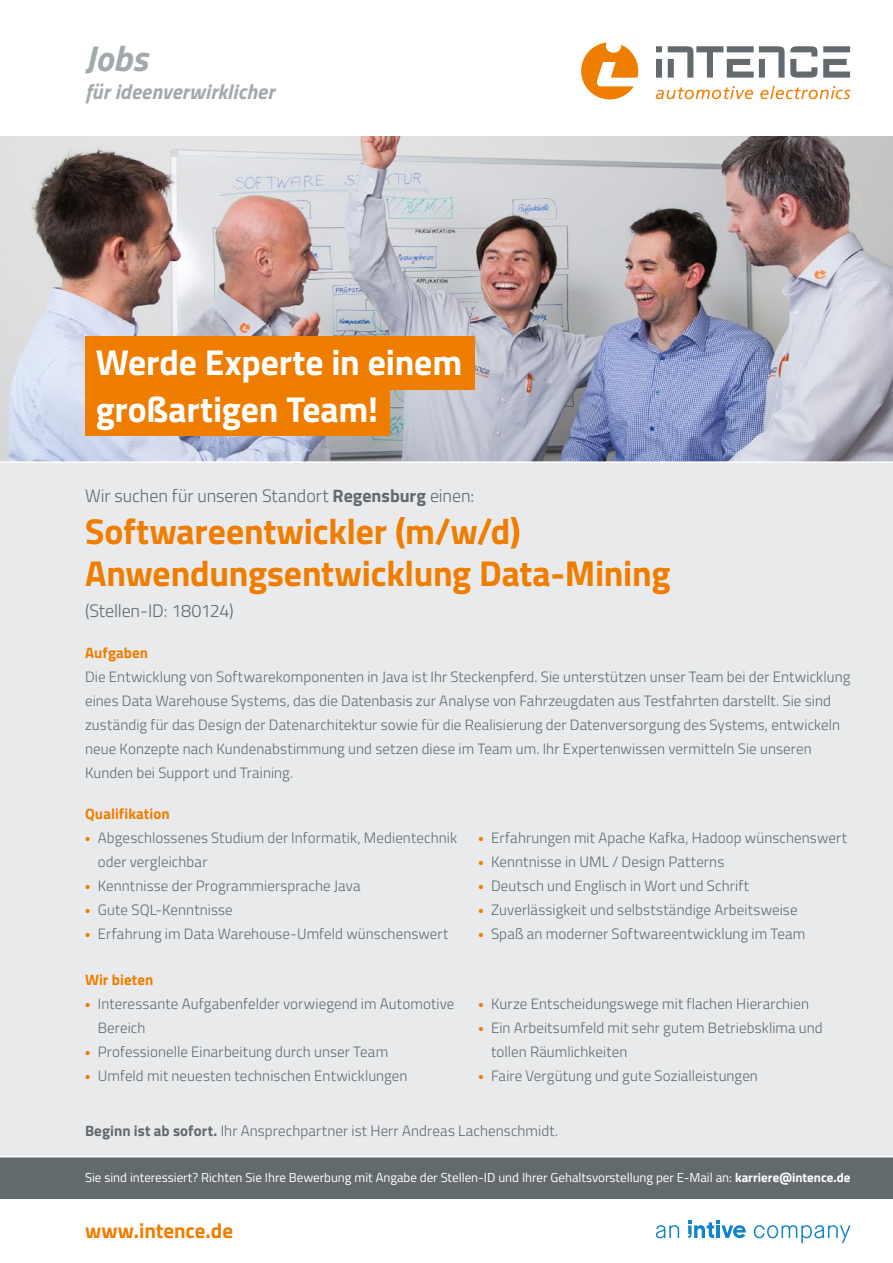
<style>
.page{position:relative;width:893px;height:1263px;background:#fff}
.page>*{position:absolute;margin:0;border:0;box-sizing:border-box;transform-origin:0 0}
.t1{font:700 36px/42px "Titillium Web";letter-spacing:-.01em;color:#ef7d00}
.t2{font:700 36px "Titillium Web";letter-spacing:-.005em;color:#fff}
.t3{font:italic 700 36px "Titillium Web";color:#a2a9ad}
.t4{font:italic 700 21px "Titillium Web";letter-spacing:.01em;color:#a2a9ad}
.t5{font:700 21px "Titillium Web";color:#ef7d00}
.t6{font:300 18px "Titillium Web";letter-spacing:-.005em;color:#626a6e}
.t7{font:300 15px/24px "Titillium Web";letter-spacing:.005em;color:#626a6e}
.t8{font:700 15px "Titillium Web";letter-spacing:.005em;color:#ef7d00}
.t9{font:12.9px "Titillium Web";color:#fff}
.s1{font-weight:700}
.s2{font-family:"Source Sans Pro";font-weight:700;color:#ef7d00}
</style>
<div class="page">
<div style="left:0;top:136px;width:893px;height:1063px;background:#e8eaeb"></div>
<img style="left:0;top:136px;width:893px;height:325px">
<svg style="left:688px;top:1220px;width:58px;height:18px"></svg>
<svg style="left:754px;top:1225px;width:96px;height:18px"></svg>
<svg style="left:656px;top:1225px;width:23px;height:13px"></svg>
<svg style="left:656px;top:46px;width:6px;height:32px"></svg>
<svg style="left:668px;top:46px;width:149px;height:32px"></svg>
<svg style="left:823px;top:46px;width:27px;height:32px"></svg>
<svg style="left:581px;top:43px;width:57px;height:56px"></svg>
<svg style="left:656px;top:86px;width:194px;height:13px"></svg>
<div style="left:0;top:1157px;width:893px;height:42px;background:#626a6e"></div>
<hr style="left:0;top:461px;width:893px;height:2px;background:#fff">
<hr style="left:0;top:1156px;width:893px;height:1px;background:#fff">
<div style="left:85px;top:383px;width:304px;height:53px;background:#ef7d00"></div>
<div style="left:85px;top:336px;width:389px;height:53px;background:#ef7d00"></div>
<h1 class="t3" style="left:85px;top:30px;width:64px">Jobs</h1>
<h2 class="t4" style="left:85px;top:76px;width:191px">für ideenverwirklicher</h2>
<h1 class="t2" style="left:96px;top:335px;width:368px">Werde Experte in einem</h1>
<h1 class="t2" style="left:96px;top:381px;width:284px">großartigen Team!</h1>
<p class="t6" style="left:85px;top:482px;width:391px">Wir suchen für unseren Standort <span class="s1">Regensburg</span> einen:</p>
<h1 class="t1" style="left:85px;top:508px;width:587px">Softwareentwickler (m/w/d)<br>Anwendungsentwicklung Data-Mining</h1>
<p class="t6" style="left:85px;top:598px;width:150px">(Stellen-ID: 180124)</p>
<p class="t8" style="left:85px;top:641px;width:65px">Aufgaben</p>
<p class="t7" style="left:85px;top:664px;width:767px">Die Entwicklung von Softwarekomponenten in Java ist Ihr Steckenpferd. Sie unterstützen unser Team bei der Entwicklung eines Data Warehouse Systems, das die Datenbasis zur Analyse von Fahrzeugdaten aus Testfahrten darstellt. Sie sind zuständig für das Design der Datenarchitektur sowie für die Realisierung der Datenversorgung des Systems, entwickeln neue Konzepte nach Kundenabstimmung und setzen diese im Team um. Ihr Expertenwissen vermitteln Sie unseren Kunden bei Support und Training.</p>
<p class="t8" style="left:85px;top:802px;width:86px">Qualifikation</p>
<p class="t7" style="left:98px;top:825px;width:361px;text-indent:-13px"><span class="s2">•</span> Abgeschlossenes Studium der Informatik, Medientechnik oder vergleichbar</p>
<p class="t7" style="left:85px;top:873px;width:277px"><span class="s2">•</span> Kenntnisse der Programmiersprache Java</p>
<p class="t7" style="left:85px;top:897px;width:149px"><span class="s2">•</span> Gute SQL-Kenntnisse</p>
<p class="t7" style="left:85px;top:921px;width:365px"><span class="s2">•</span> Erfahrung im Data Warehouse-Umfeld wünschenswert</p>
<p class="t7" style="left:478px;top:825px;width:370px"><span class="s2">•</span> Erfahrungen mit Apache Kafka, Hadoop wünschenswert</p>
<p class="t7" style="left:478px;top:849px;width:247px"><span class="s2">•</span> Kenntnisse in UML / Design Patterns</p>
<p class="t7" style="left:478px;top:873px;width:272px"><span class="s2">•</span> Deutsch und Englisch in Wort und Schrift</p>
<p class="t7" style="left:478px;top:897px;width:321px"><span class="s2">•</span> Zuverlässigkeit und selbstständige Arbeitsweise</p>
<p class="t7" style="left:478px;top:921px;width:329px"><span class="s2">•</span> Spaß an moderner Softwareentwicklung im Team</p>
<p class="t8" style="left:85px;top:968px;width:70px">Wir bieten</p>
<p class="t7" style="left:98px;top:990px;width:358px;text-indent:-13px"><span class="s2">•</span> Interessante Aufgabenfelder vorwiegend im Automotive<br>Bereich</p>
<p class="t7" style="left:85px;top:1038px;width:305px"><span class="s2">•</span> Professionelle Einarbeitung durch unser Team</p>
<p class="t7" style="left:85px;top:1062px;width:324px"><span class="s2">•</span> Umfeld mit neuesten technischen Entwicklungen</p>
<p class="t7" style="left:478px;top:990px;width:332px"><span class="s2">•</span> Kurze Entscheidungswege mit flachen Hierarchien</p>
<p class="t7" style="left:491px;top:1014px;width:333px;text-indent:-13px"><span class="s2">•</span> Ein Arbeitsumfeld mit sehr gutem Betriebsklima und tollen Räumlichkeiten</p>
<p class="t7" style="left:478px;top:1062px;width:281px"><span class="s2">•</span> Faire Vergütung und gute Sozialleistungen</p>
<p class="t7" style="left:85px;top:1118px;width:475px"><span class="s1">Beginn ist ab sofort.</span> Ihr Ansprechpartner ist Herr Andreas Lachenschmidt.</p>
<p class="t9" style="left:85px;top:1168px;width:767px">Sie sind interessiert? Richten Sie Ihre Bewerbung mit Angabe der Stellen-ID und Ihrer Gehaltsvorstellung per E-Mail an: <span class="s1">karriere@intence.de</span></p>
<h2 class="t5" style="left:85px;top:1215px;width:150px">www.intence.de</h2>
</div>
